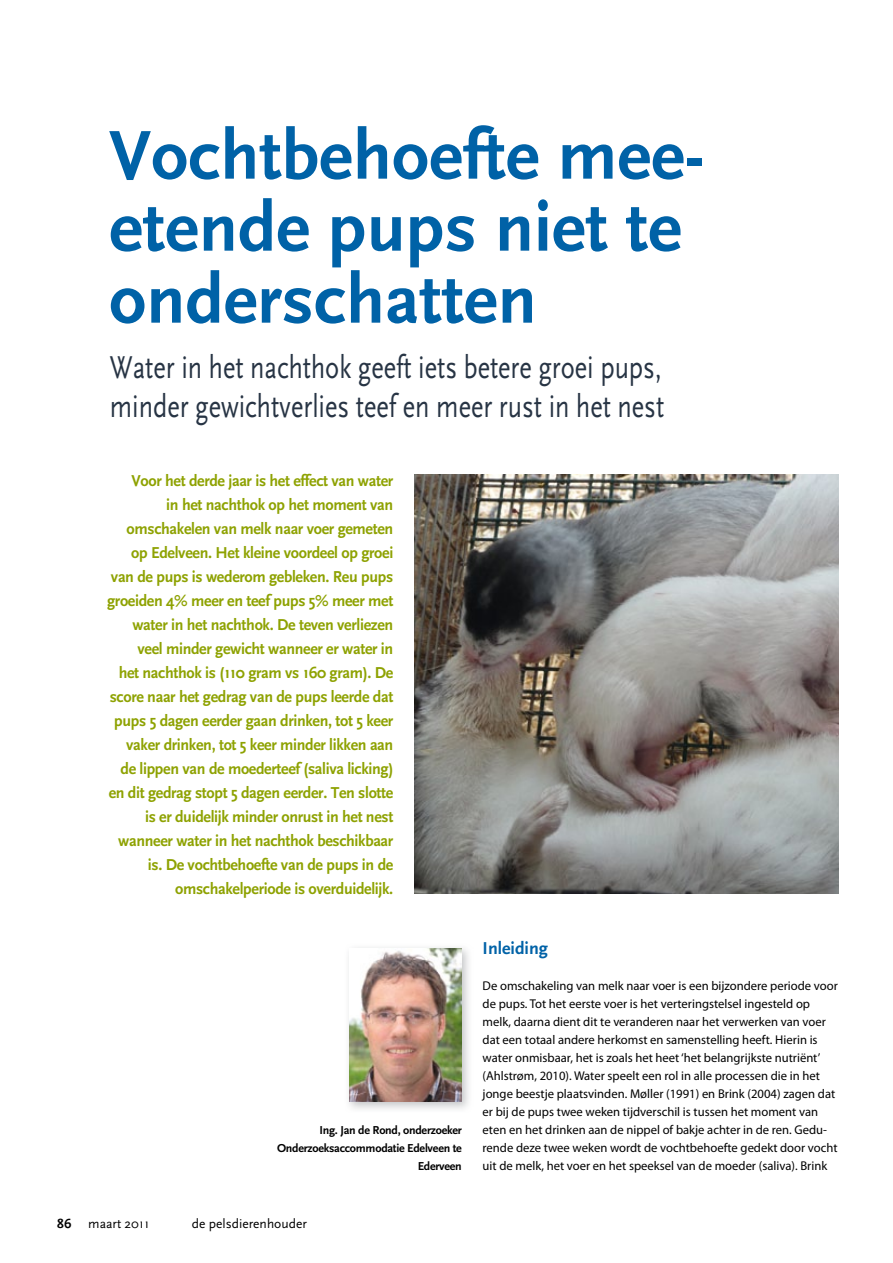
<style>
.page{position:relative;width:893px;height:1263px;background:#fff}
.page>*{position:absolute;margin:0;border:0;box-sizing:border-box;transform-origin:0 0}
.t1{font:700 72px/72px "Scala Sans";color:#0062a7}
.t2{font:33px/39.6px "Scala Sans";color:#273444;scale:.8 1}
.t3{font:700 18px "Scala Sans";color:#0062a7}
.t4{font:700 16.5px/24px "Scala Sans";letter-spacing:-.02em;color:#8ea202;text-align:right}
.t5{font:13.5px "Scala Sans";color:#000}
.t6{font:700 13.5px "Scala Sans";color:#000}
.t7{font:12.75px/18px "Myriad Pro";color:#000}
.t8{font:700 12px/18px "Scala Sans";letter-spacing:-.02em;color:#000;text-align:right}
</style>
<div class="page">
<img style="left:415px;top:474px;width:424px;height:419px">
<img style="left:348px;top:947px;width:121px;height:162px">
<img style="left:349px;top:948px;width:113px;height:153px">
<h1 class="t1" style="left:109px;top:121px;width:597px">Vochtbehoefte mee&shy;etende pups niet te onderschatten</h1>
<h2 class="t2" style="left:110px;top:348px;width:694px">Water in het nachthok geeft iets betere groei pups, minder gewichtverlies teef en meer rust in het nest</h2>
<p class="t4" style="left:107px;top:469px;width:288px">Voor het derde jaar is het effect van water<br>in het nachthok op het moment van omschakelen van melk naar voer gemeten op Edelveen. Het kleine voordeel op groei van de pups is wederom gebleken. Reu pups groeiden 4% meer en teef pups 5% meer met water in het nachthok. De teven verliezen veel minder gewicht wanneer er water in<br>het nachthok is (110 gram vs 160 gram). De score naar het gedrag van de pups leerde dat pups 5 dagen eerder gaan drinken, tot 5 keer vaker drinken, tot 5 keer minder likken aan de lippen van de moederteef (saliva licking) en dit gedrag stopt 5 dagen eerder. Ten slotte is er duidelijk minder onrust in het nest wanneer water in het nachthok beschikbaar is. De vochtbehoefte van de pups in de omschakelperiode is overduidelijk.</p>
<p class="t8" style="left:277px;top:1121px;width:186px">Ing. Jan de Rond, onderzoeker<br>Onderzoeksaccommodatie Edelveen te<br>Ederveen</p>
<p class="t6" style="left:57px;top:1216px;width:16px">86</p>
<p class="t5" style="left:88px;top:1216px;width:63px">maart 2011</p>
<p class="t5" style="left:192px;top:1216px;width:116px">de pelsdierenhouder</p>
<p class="t3" style="left:483px;top:938px;width:67px">Inleiding</p>
<p class="t7" style="left:483px;top:977px;width:357px">De omschakeling van melk naar voer is een bijzondere periode voor de pups. Tot het eerste voer is het verteringstelsel ingesteld op melk, daarna dient dit te veranderen naar het verwerken van voer dat een totaal andere herkomst en samenstelling heeft. Hierin is water onmisbaar, het is zoals het heet ‘het belangrijkste nutriënt’ (Ahlstrøm, 2010). Water speelt een rol in alle processen die in het jonge beestje plaatsvinden. Møller (1991) en Brink (2004) zagen dat er bij de pups twee weken tijdverschil is tussen het moment van eten en het drinken aan de nippel of bakje achter in de ren. Gedu&shy;rende deze twee weken wordt de vochtbehoefte gedekt door vocht uit de melk, het voer en het speeksel van de moeder (saliva). Brink</p>
</div>
